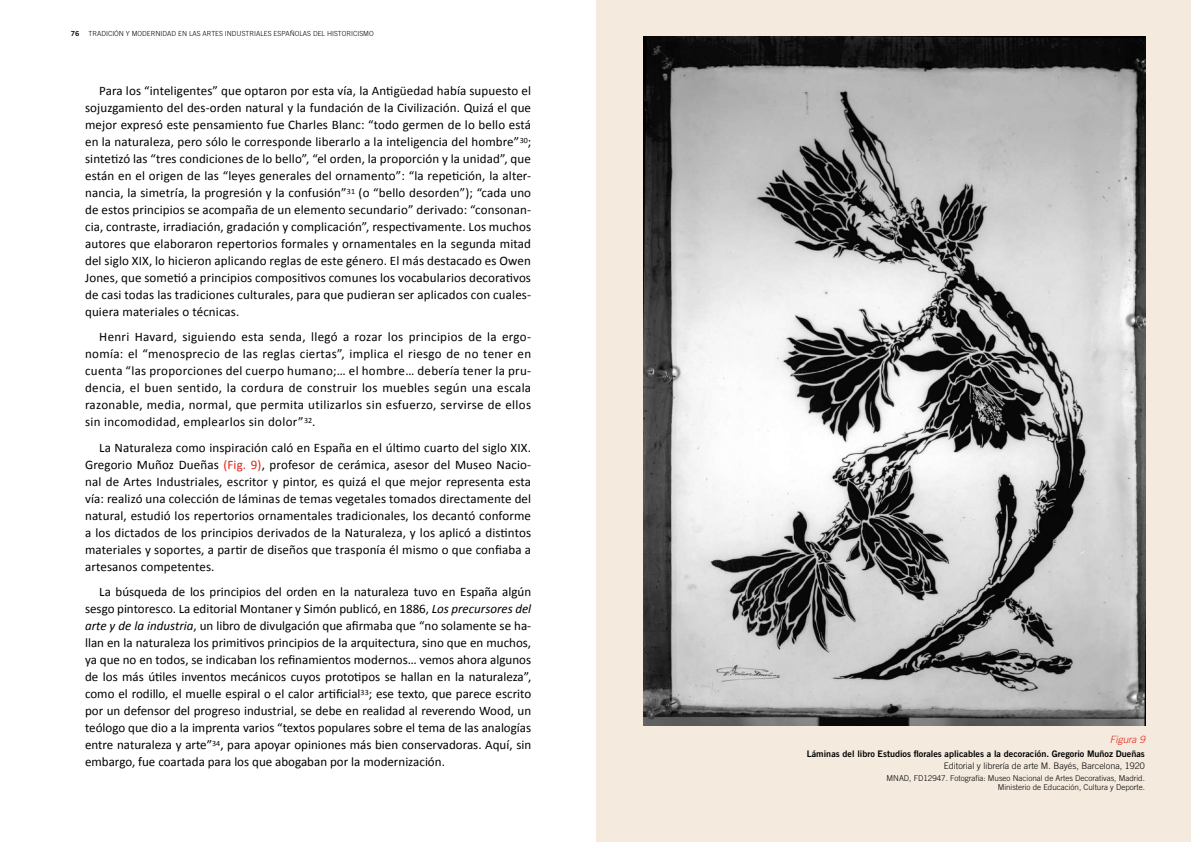
<style>
.page{position:relative;width:1191px;height:842px;background:#fff}
.page>*{position:absolute;margin:0;border:0;box-sizing:border-box;transform-origin:0 0}
.t1{font:13px/17px "Calibri";letter-spacing:.01em;color:#000;text-align:justify}
.t2{font:italic 300 10px "Trade Gothic LT";color:#e32219}
.t3{font:9px "Trade Gothic LT Bold Two";color:#000}
.t4{font:300 9px "Trade Gothic LT";color:#000}
.t5{font:300 8px/9px "Trade Gothic LT";color:#000;text-align:right}
.t6{font:300 7px "Trade Gothic LT";color:#000}
.t7{font:7px "Trade Gothic LT Bold Two";color:#000}
.s1{color:#e32219}
.s2{font-style:italic}
</style>
<div class="page">
<div style="left:596px;top:0;width:595px;height:842px;background:#f4eade"></div>
<img style="left:643px;top:36px;width:502px;height:689px">
<p class="t7" style="left:71px;top:29px;width:10px">76</p>
<p class="t6" style="left:89px;top:29px;width:287px">TRADICIÓN Y MODERNIDAD EN LAS ARTES INDUSTRIALES ESPAÑOLAS DEL HISTORICISMO</p>
<p class="t1" style="left:85px;top:81px;width:448px;text-indent:14px">Para los “inteligentes” que optaron por esta vía, la Antigüedad había supuesto el sojuzgamiento del des-orden natural y la fundación de la Civilización. Quizá el que mejor expresó este pensamiento fue Charles Blanc: “todo germen de lo bello está en la naturaleza, pero sólo le corresponde liberarlo a la inteligencia del hombre”<sup>30</sup>; sintetizó las “tres condiciones de lo bello”, “el orden, la proporción y la unidad”, que están en el origen de las “leyes generales del ornamento”: “la repetición, la alter&shy;nancia, la simetría, la progresión y la confusión”<sup>31</sup> (o “bello desorden”); “cada uno de estos principios se acompaña de un elemento secundario” derivado: “consonan&shy;cia, contraste, irradiación, gradación y complicación”, respectivamente. Los muchos autores que elaboraron repertorios formales y ornamentales en la segunda mitad del siglo XIX, lo hicieron aplicando reglas de este género. El más destacado es Owen Jones, que sometió a principios compositivos comunes los vocabularios decorativos de casi todas las tradiciones culturales, para que pudieran ser aplicados con cuales&shy;quiera materiales o técnicas.</p>
<p class="t1" style="left:85px;top:328px;width:447px;text-indent:14px">Henri Havard, siguiendo esta senda, llegó a rozar los principios de la ergo&shy;nomía: el “menosprecio de las reglas ciertas”, implica el riesgo de no tener en cuenta “las proporciones del cuerpo humano;… el hombre… debería tener la pru&shy;dencia, el buen sentido, la cordura de construir los muebles según una escala razonable, media, normal, que permita utilizarlos sin esfuerzo, servirse de ellos sin incomodidad, emplearlos sin dolor”<sup>32</sup>.</p>
<p class="t1" style="left:85px;top:438px;width:447px;text-indent:14px">La Naturaleza como inspiración caló en España en el último cuarto del siglo XIX.<br>Gregorio Muñoz Dueñas <span class="s1">(Fig. 9)</span>, profesor de cerámica, asesor del Museo Nacio&shy;nal de Artes Industriales, escritor y pintor, es quizá el que mejor representa esta vía: realizó una colección de láminas de temas vegetales tomados directamente del natural, estudió los repertorios ornamentales tradicionales, los decantó conforme a los dictados de los principios derivados de la Naturaleza, y los aplicó a distintos materiales y soportes, a partir de diseños que trasponía él mismo o que confiaba a artesanos competentes.</p>
<p class="t1" style="left:85px;top:583px;width:448px;text-indent:14px">La búsqueda de los principios del orden en la naturaleza tuvo en España algún sesgo pintoresco. La editorial Montaner y Simón publicó, en 1886, <span class="s2">Los precursores del arte y de la industria</span>, un libro de divulgación que afirmaba que “no solamente se ha&shy;llan en la naturaleza los primitivos principios de la arquitectura, sino que en muchos, ya que no en todos, se indicaban los refinamientos modernos… vemos ahora algunos de los más útiles inventos mecánicos cuyos prototipos se hallan en la naturaleza”, como el rodillo, el muelle espiral o el calor artificial<sup>33</sup>; ese texto, que parece escrito por un defensor del progreso industrial, se debe en realidad al reverendo Wood, un teólogo que dio a la imprenta varios “textos populares sobre el tema de las analogías entre naturaleza y arte”<sup>34</sup>, para apoyar opiniones más bien conservadoras. Aquí, sin embargo, fue coartada para los que abogaban por la modernización.</p>
<p class="t2" style="left:1109px;top:734px;width:37px">Figura 9</p>
<p class="t3" style="left:807px;top:748px;width:339px">Láminas del libro Estudios florales aplicables a la decoración. Gregorio Muñoz Dueñas</p>
<p class="t4" style="left:943px;top:760px;width:203px">Editorial y librería de arte M. Bayés, Barcelona, 1920</p>
<p class="t5" style="left:886px;top:774px;width:260px">MNAD, FD12947. Fotografía: Museo Nacional de Artes Decorativas, Madrid.<br>Ministerio de Educación, Cultura y Deporte.</p>
</div>
